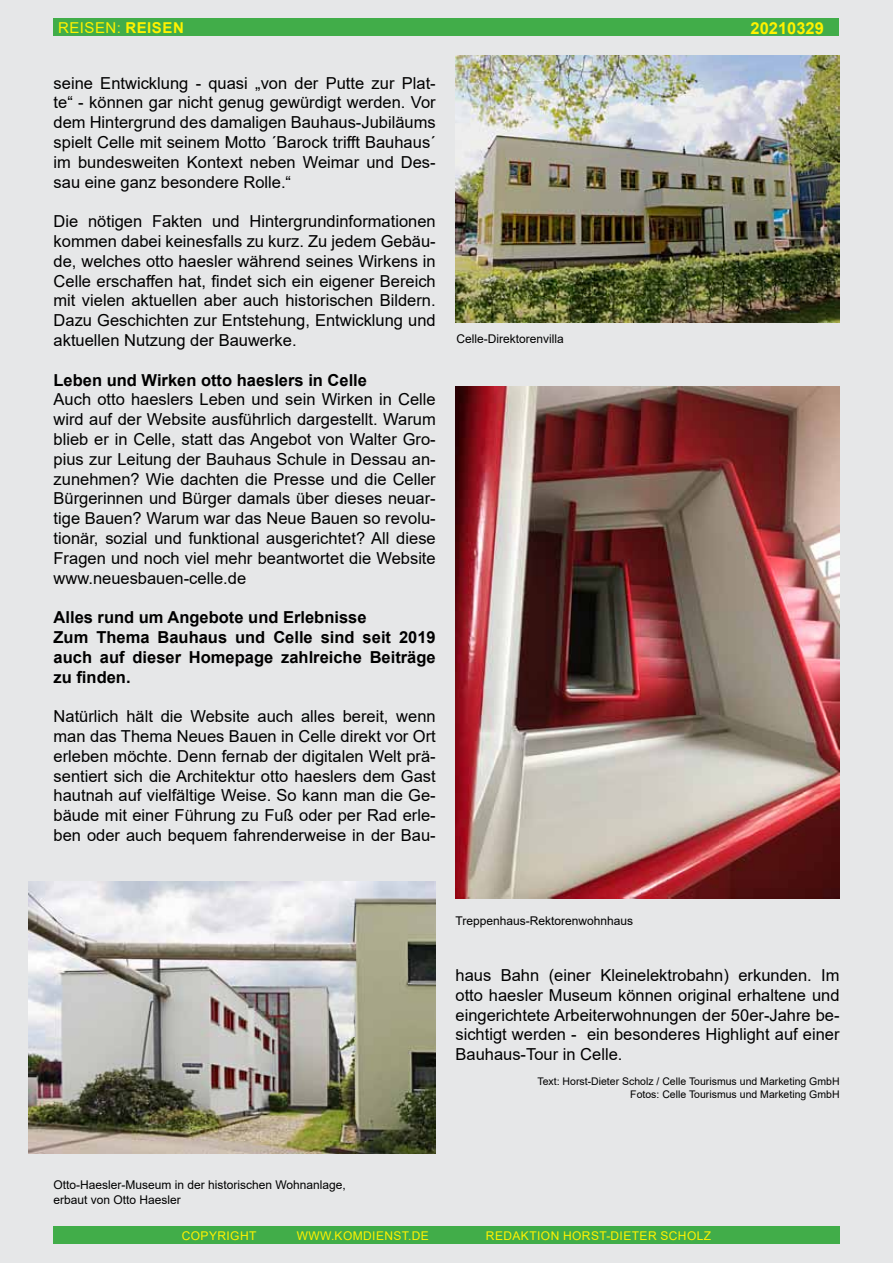
<style>
.page{position:relative;width:893px;height:1263px;background:#e6e7e8}
.page>*{position:absolute;margin:0;border:0;box-sizing:border-box;transform-origin:0 0}
.t1{font:16.5px/19.8px "Arial";color:#000;text-align:justify}
.t2{font:700 16.5px/19.8px "Arial";color:#000}
.t3{font:700 16.5px "Arial";color:#fff200}
.t4{font:15px "Arial";letter-spacing:.035em;color:#fff200}
.t5{font:12px/14.4px "Arial";color:#000}
.t6{font:12px "Arial";letter-spacing:.035em;color:#fff200}
.t7{font:10.5px/12.6px "Arial";color:#000;text-align:right}
.s1{font-weight:700}
</style>
<div class="page">
<div style="left:54px;top:18px;width:785px;height:18px;background:#41ad49"></div>
<div style="left:53px;top:1226px;width:787px;height:18px;background:#41ad49"></div>
<img style="left:455px;top:56px;width:384px;height:266px">
<img style="left:455px;top:386px;width:384px;height:512px">
<img style="left:28px;top:882px;width:408px;height:271px">
<p class="t4" style="left:58px;top:17px;width:127px">Reisen: <span class="s1">Reisen</span></p>
<p class="t1" style="left:54px;top:73px;width:384px">seine Entwicklung - quasi „von der Putte zur Plat&shy;te“ - können gar nicht genug gewürdigt werden. Vor dem H intergrund des damaligen Bauhaus-Jubiläums spielt Celle mit seinem Motto ´Barock trifft Bauhaus´ im bundesweiten Kontext neben Weimar und Des&shy;sau eine ganz besondere Rolle.“</p>
<p class="t1" style="left:54px;top:211px;width:384px">Die nötigen Fakten und H intergrundinformationen kommen dabei keinesfalls zu kurz. Zu jedem Gebäu&shy;de, welches otto haesler während seines Wirkens in Celle erschaffen hat, findet sich ein eigener Bereich mit vielen aktuellen aber auch historischen Bildern.<br>Dazu Geschichten zur Entstehung, Entwicklung und aktuellen N utzung der Bauwerke.</p>
<p class="t2" style="left:54px;top:370px;width:315px">Leben und Wirken otto haeslers in Celle</p>
<p class="t1" style="left:54px;top:390px;width:384px">Auch otto haeslers Leben und sein Wirken in Celle wird auf der Website ausführlich dargestellt. Warum blieb er in Celle, statt das Angebot von Walter Gro&shy;pius zur Leitung der Bauhaus Schule in Dessau an&shy;zunehmen? Wie dachten die Presse und die Celler Bürgerinnen und Bürger damals über dieses neuar&shy;tige Bauen? Warum war das Neue Bauen so revolu&shy;tionär, sozial und funktional ausgerichtet? All diese Fragen und noch viel mehr beantwortet die Website www.neuesbauen-celle.de</p>
<p class="t2" style="left:54px;top:608px;width:384px">Alles rund um Angebote und Erlebnisse<br>Zum Thema Bauhaus und Celle sind seit 2019 auch auf dieser Homepage zahlreiche Beiträge zu finden.</p>
<p class="t1" style="left:54px;top:706px;width:384px">Natürlich hält die Website auch alles bereit, wenn man das Thema Neues Bauen in Celle direkt vor Ort erleben möchte. Denn fernab der digitalen Welt prä&shy;sentiert sich die Architektur otto haeslers dem Gast hautnah auf vielfältige Weise. So kann man die Ge&shy;bäude mit einer Führung zu Fuß oder per Rad erle&shy;ben oder auch bequem fahrenderweise in der Bau-</p>
<p class="t5" style="left:456px;top:331px;width:109px">Celle-Direktorenvilla</p>
<p class="t3" style="left:750px;top:16px;width:75px">20210329</p>
<p class="t5" style="left:455px;top:914px;width:179px">Treppenhaus-Rektorenwohnhaus</p>
<p class="t1" style="left:455px;top:965px;width:386px">haus Bahn (einer Kleinelektrobahn) erkunden. I m otto haesler Museum können original erhaltene und eingerichtete Arbeiterwohnungen der 50er-Jahre be&shy;sichtigt werden - ein besonderes H ighlight auf einer Bauhaus-Tour in Celle.</p>
<p class="t7" style="left:537px;top:1075px;width:302px">Text: Horst-Dieter Scholz / Celle Tourismus und Marketing GmbH<br>Fotos: Celle Tourismus und Marketing GmbH</p>
<p class="t5" style="left:53px;top:1178px;width:294px">Otto-Haesler-Museum in der historischen Wohnanlage, erbaut von Otto H aesler</p>
<p class="t6" style="left:182px;top:1227px;width:76px">Copyright</p>
<p class="t6" style="left:297px;top:1227px;width:134px">www.komdienst.de</p>
<p class="t6" style="left:486px;top:1227px;width:227px">Redaktion Horst-Dieter Scholz</p>
</div>
